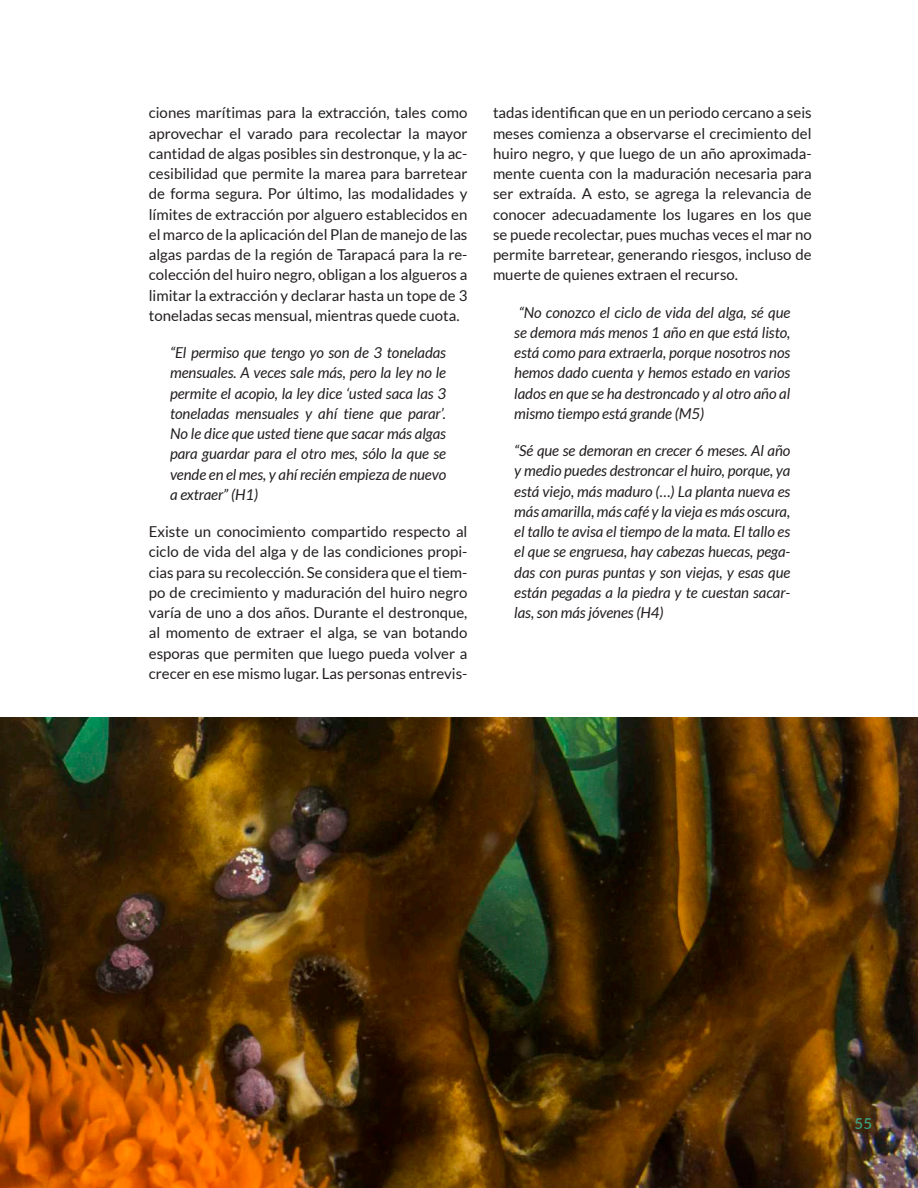
<style>
.page{position:relative;width:918px;height:1188px;background:#fff}
.page>*{position:absolute;margin:0;border:0;box-sizing:border-box;transform-origin:0 0}
.t1{font:15px/20.2px "Lato";color:#231f20;text-align:justify}
.t2{font:italic 15px/20.2px "Lato";letter-spacing:-.005em;color:#231f20;text-align:justify}
.t3{font:500 15px "Lato";color:#39a584}
</style>
<div class="page">
<img style="left:0;top:717px;width:918px;height:471px">
<p class="t1" style="left:149px;top:103px;width:320px">ciones marítimas para la extracción, tales como aprovechar el varado para recolectar la mayor cantidad de algas posibles sin destronque, y la ac&shy;cesibilidad que permite la marea para barretear de forma segura. Por último, las modalidades y límites de extracción por alguero establecidos en el marco de la aplicación del Plan de manejo de las algas pardas de la región de Tarapacá para la re&shy;colección del huiro negro, obligan a los algueros a limitar la extracción y declarar hasta un tope de 3 toneladas secas mensual, mientras quede cuota.</p>
<p class="t2" style="left:170px;top:343px;width:278px">“El permiso que tengo yo son de 3 toneladas mensuales. A veces sale más, pero la ley no le permite el acopio, la ley dice ‘usted saca las 3 toneladas mensuales y ahí tiene que parar’.<br>No le dice que usted tiene que sacar más algas para guardar para el otro mes, sólo la que se vende en el mes, y ahí recién empieza de nuevo a extraer” (H1)</p>
<p class="t1" style="left:149px;top:521px;width:320px">Existe un conocimiento compartido respecto al ciclo de vida del alga y de las condiciones propi&shy;cias para su recolección. Se considera que el tiem&shy;po de crecimiento y maduración del huiro negro varía de uno a dos años. Durante el destronque, al momento de extraer el alga, se van botando esporas que permiten que luego pueda volver a crecer en ese mismo lugar. Las personas entrevis-</p>
<p class="t1" style="left:493px;top:103px;width:320px">tadas identifican que en un periodo cercano a seis meses comienza a observarse el crecimiento del huiro negro, y que luego de un año aproximada&shy;mente cuenta con la maduración necesaria para ser extraída. A esto, se agrega la relevancia de conocer adecuadamente los lugares en los que se puede recolectar, pues muchas veces el mar no permite barretear, generando riesgos, incluso de muerte de quienes extraen el recurso.</p>
<p class="t2" style="left:514px;top:302px;width:278px">“No conozco el ciclo de vida del alga, sé que se demora más menos 1 año en que está listo, está como para extraerla, porque nosotros nos hemos dado cuenta y hemos estado en varios lados en que se ha destroncado y al otro año al mismo tiempo está grande (M5)</p>
<p class="t2" style="left:514px;top:441px;width:278px">“Sé que se demoran en crecer 6 meses. Al año y medio puedes destroncar el huiro, porque, ya está viejo, más maduro (…) La planta nueva es más amarilla, más café y la vieja es más oscura, el tallo te avisa el tiempo de la mata. El tallo es el que se engruesa, hay cabezas huecas, pega&shy;das con puras puntas y son viejas, y esas que están pegadas a la piedra y te cuestan sacar&shy;las, son más jóvenes (H4)</p>
<p class="t3" style="left:855px;top:1113px;width:19px">55</p>
</div>
